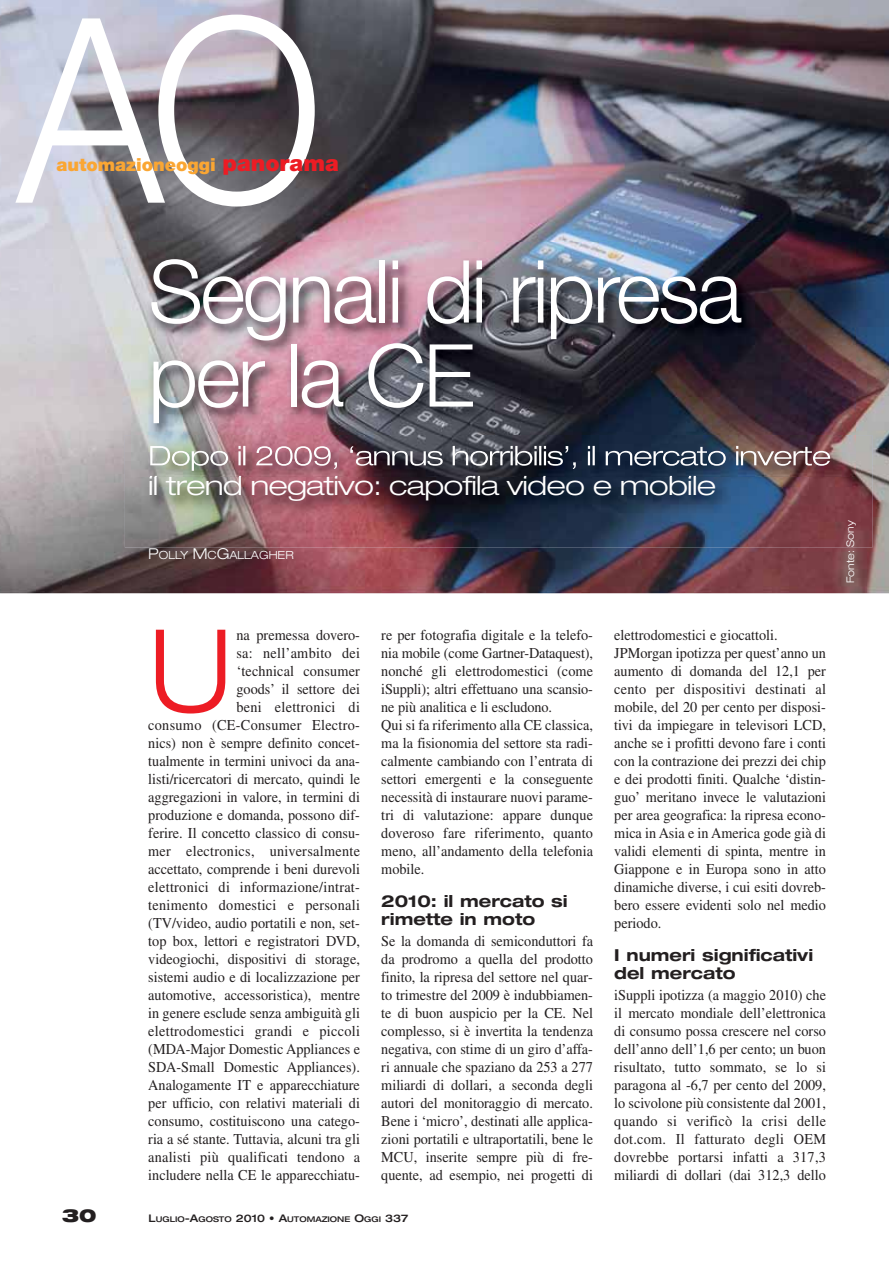
<style>
.page{position:relative;width:889px;height:1277px;background:#fff}
.page>*{position:absolute;margin:0;border:0;box-sizing:border-box;transform-origin:0 0}
.t1{font:300 258px "Helvetica Neue LT";color:#fff;scale:.9 1}
.t2{font:300 expanded 114.45px "Helvetica Neue LT";color:#ed1c24;scale:.95 1}
.t3{font:300 87px/84px "Helvetica Neue LT";letter-spacing:-.035em;color:#fff}
.t4{font:300 expanded 27px "Helvetica Neue LT";letter-spacing:-.025em;color:#fff;scale:1.11 1}
.t5{font:900 18px "Helvetica Neue LT";color:#faa633}
.t6{font:900 expanded 18px "Helvetica Neue LT";color:#231f20}
.t7{font:700 expanded 16.5px/18px "Helvetica Neue LT";color:#231f20}
.t8{font:15px/18px "Times LT";color:#231f20;scale:.95 1}
.t9{font:300 expanded 11.25px "Helvetica Neue LT";color:#fff}
.t10{font:300 expanded 10.5px "Helvetica Neue LT";letter-spacing:-.005em;color:#fff}
.t11{font:500 expanded 7.8px "Helvetica Neue LT";color:#231f20}
.s1{font-size:22.5px;color:#ed1c24}
.s2{font-size:15px}
.s3{font-size:10.5px}
</style>
<div class="page">
<img style="left:0;top:0;width:888px;height:593px">
<img style="left:125px;top:435px;width:747px;height:113px">
<img style="left:132px;top:242px;width:723px;height:234px">
<img style="left:150px;top:446px;width:292px;height:25px">
<img style="left:150px;top:476px;width:257px;height:1px">
<h1 class="t1" style="left:17px;top:19px;width:341px">AO</h1>
<p class="t5" style="left:56px;top:154px;width:284px">automazioneoggi <span class="s1">panorama</span></p>
<h3 class="t3" style="left:148px;top:260px;width:595px">Segnali di ripresa per la CE</h3>
<h3 class="t4" style="left:148px;top:476px;width:513px">il trend negativo: capofila video e mobile</h3>
<p class="t9" style="left:148px;top:551px;width:147px"><span class="s2">P</span>OLLY <span class="s2">M</span>C<span class="s2">G</span>ALLAGHER</p>
<h2 class="t2" style="left:148px;top:630px;width:91px">U</h2>
<p class="t8" style="left:148px;top:628px;width:224px;text-align:right">na premessa dovero-<br>sa: nell’ambito dei<br>‘technical consumer<br>goods’ il settore dei<br>beni elettronici di<br>consumo (CE-Consumer Electro - nics) non è sempre definito concet&shy;tualmente in termini univoci da ana&shy;listi/ricercatori di mercato, quindi le aggregazioni in valore, in termini di produzione e domanda, possono dif&shy;ferire. Il concetto classico di consu&shy;mer electronics, universalmente accettato, comprende i beni durevoli elettronici di informazione/intrat - tenimento domestici e personali (TV/video, audio portatili e non, set&shy;top box, lettori e registratori DVD, videogiochi, dispositivi di storage, sistemi audio e di localizzazione per automotive, accessoristica), mentre in genere esclude senza ambiguità gli elettrodomestici grandi e piccoli (MDA-Major Domestic Appliances e SDA-Small Domestic Appliances).<br>Analogamente IT e apparecchiature per ufficio, con relativi materiali di consumo, costituiscono una catego&shy;ria a sé stante. Tuttavia, alcuni tra gli analisti più qualificati tendono a includere nella CE le apparecchiatu-</p>
<p class="t8" style="left:381px;top:628px;width:224px">re per fotografia digitale e la telefo&shy;nia mobile (come Gartner-Dataquest), nonché gli elettrodomestici (come iSuppli); altri effettuano una scansio&shy;ne più analitica e li escludono.<br>Qui si fa riferimento alla CE classica, ma la fisionomia del settore sta radi&shy;calmente cambiando con l’entrata di settori emergenti e la conseguente necessità di instaurare nuovi parame&shy;tri di valutazione: appare dunque doveroso fare riferimento, quanto meno, all’andamento della telefonia mobile.</p>
<p class="t7" style="left:381px;top:894px;width:188px">2010: il mercato si rimette in moto</p>
<p class="t8" style="left:381px;top:934px;width:224px;text-align:justify">Se la domanda di semiconduttori fa da prodromo a quella del prodotto finito, la ripresa del settore nel quar&shy;to trimestre del 2009 è indubbiamen&shy;te di buon auspicio per la CE. Nel complesso, si è invertita la tendenza negativa, con stime di un giro d’affa&shy;ri annuale che spaziano da 253 a 277 miliardi di dollari, a seconda degli autori del monitoraggio di mercato.<br>Bene i ‘micro’, destinati alle applica&shy;zioni portatili e ultraportatili, bene le MCU, inserite sempre più di fre&shy;quente, ad esempio, nei progetti di</p>
<p class="t6" style="left:62px;top:1204px;width:36px">30</p>
<p class="t11" style="left:149px;top:1216px;width:261px"><span class="s3">L</span>UGLIO<span class="s3">-A</span>GOSTO <span class="s3">2010 • A</span>UTOMAZIONE <span class="s3">O</span>GGI <span class="s3">337</span></p>
<p class="t8" style="left:614px;top:628px;width:224px">elettrodomestici e giocattoli.<br>JPMorgan ipotizza per quest’anno un aumento di domanda del 12,1 per cento per dispositivi destinati al mobile, del 20 per cento per disposi&shy;tivi da impiegare in televisori LCD, anche se i profitti devono fare i conti con la contrazione dei prezzi dei chip e dei prodotti finiti. Qualche ‘distin&shy;guo’ meritano invece le valutazioni per area geografica: la ripresa econo&shy;mica in Asia e in America gode già di validi elementi di spinta, mentre in Giappone e in Europa sono in atto dinamiche diverse, i cui esiti dovreb&shy;bero essere evidenti solo nel medio periodo.</p>
<p class="t7" style="left:614px;top:948px;width:200px">I numeri significativi del mercato</p>
<p class="t8" style="left:614px;top:988px;width:224px;text-align:justify">iSuppli ipotizza (a maggio 2010) che il mercato mondiale dell’elettronica di consumo possa crescere nel corso dell’anno dell’1,6 per cento; un buon risultato, tutto sommato, se lo si paragona al -6,7 per cento del 2009, lo scivolone più consistente dal 2001, quando si verificò la crisi delle dot.com. Il fatturato degli OEM dovrebbe portarsi infatti a 317,3 miliardi di dollari (dai 312,3 dello</p>
<p class="t10" style="left:846px;top:583px;width:65px;rotate:-90deg">Fonte: Sony</p>
</div>
